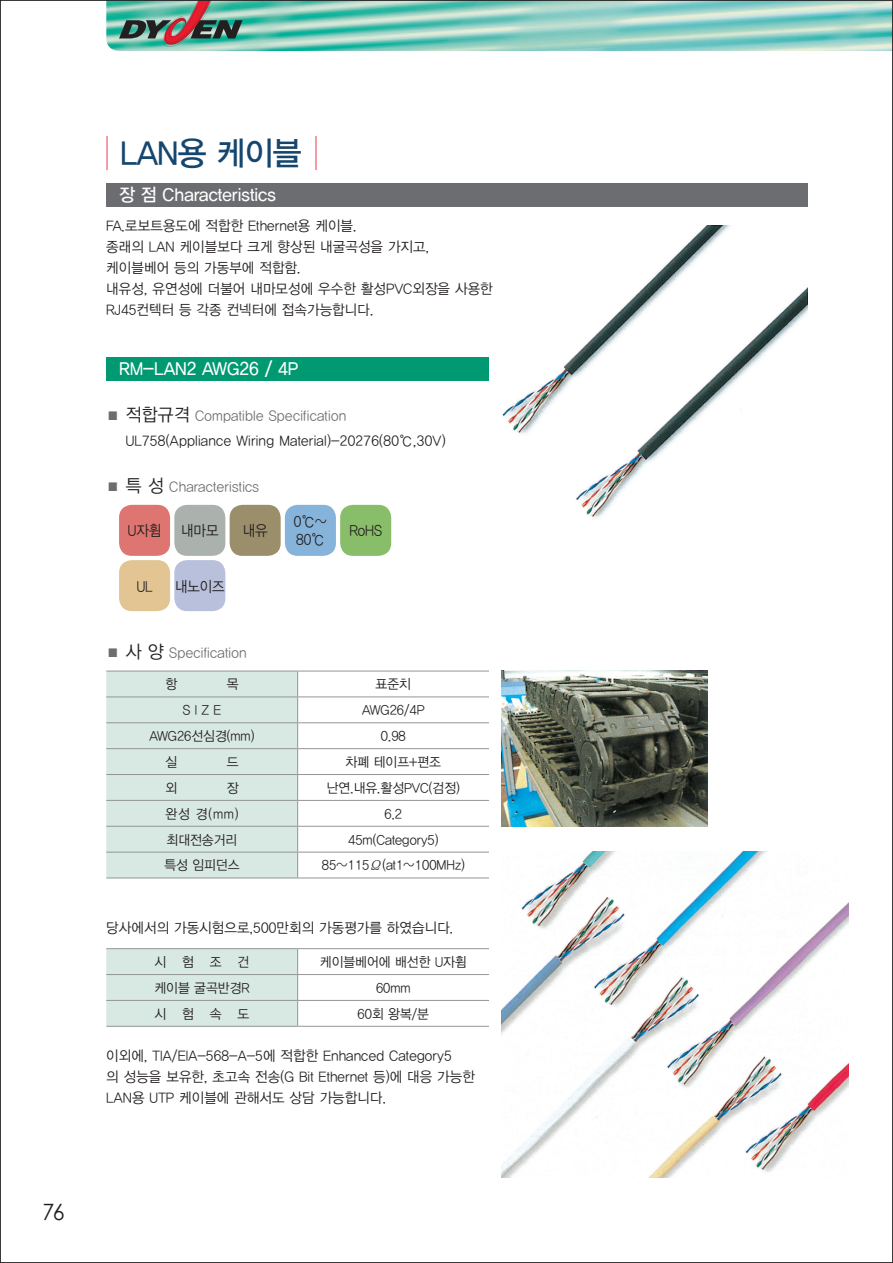
<style>
.page{position:relative;width:893px;height:1263px;background:#fff}
.page>*{position:absolute;margin:0;border:0;box-sizing:border-box;transform-origin:0 0}
.t1{font:33px "YDIYGO330";letter-spacing:-.02em;color:#15466e;scale:.95 1}
.t2{font:22.5px "Century Gothic";color:#231f20;scale:.95 1}
.t3{font:18px "YDIYGO330";color:#fff;scale:.95 1}
.t4{font:15px "YDIYGO320";color:#231f20;scale:.9 1}
.t5{font:14.25px "YDIYGO320";letter-spacing:.01em;color:#231f20;scale:.95 1}
.t6{font:14.25px "YDIYGO320";letter-spacing:.02em;color:#6c6d70;scale:.95 1}
.t7{font:13.5px "YDIYGO320";color:#231f20;scale:.95 1}
.s1{font-size:18px;color:#231f20}
</style>
<div class="page">
<img style="left:502px;top:225px;width:306px;height:293px">
<img style="left:502px;top:670px;width:205px;height:156px">
<img style="left:502px;top:852px;width:346px;height:326px">
<hr style="left:106px;top:136px;width:2px;height:34px;background:#f27b88">
<hr style="left:315px;top:136px;width:2px;height:34px;background:#f27b88">
<div style="left:106px;top:183px;width:702px;height:23px;background:#6c6d70"></div>
<div style="left:106px;top:357px;width:383px;height:24px;background:#009972"></div>
<hr style="left:298px;top:671px;width:191px;height:1px;background:#939598">
<hr style="left:298px;top:696px;width:191px;height:1px;background:#939598">
<hr style="left:298px;top:722px;width:191px;height:1px;background:#939598">
<hr style="left:298px;top:748px;width:191px;height:1px;background:#939598">
<hr style="left:298px;top:774px;width:191px;height:1px;background:#939598">
<hr style="left:298px;top:800px;width:191px;height:1px;background:#939598">
<hr style="left:298px;top:826px;width:191px;height:1px;background:#939598">
<hr style="left:298px;top:852px;width:191px;height:1px;background:#939598">
<svg style="left:106px;top:671px;width:192px;height:207px;background:#d5e4e0"></svg>
<hr style="left:106px;top:878px;width:192px;height:1px;background:#939598">
<hr style="left:298px;top:878px;width:191px;height:1px;background:#939598">
<hr style="left:106px;top:948px;width:192px;height:1px;background:#939598">
<hr style="left:298px;top:948px;width:191px;height:1px;background:#939598">
<hr style="left:298px;top:974px;width:191px;height:1px;background:#939598">
<hr style="left:298px;top:1000px;width:191px;height:1px;background:#939598">
<div style="left:106px;top:949px;width:192px;height:77px;background:#d8e8e3"></div>
<hr style="left:106px;top:1026px;width:192px;height:1px;background:#939598">
<hr style="left:298px;top:1026px;width:191px;height:1px;background:#939598">
<div style="left:230px;top:505px;width:51px;height:51px;background:#9b8e6a;border-radius:13px"></div>
<div style="left:285px;top:505px;width:51px;height:51px;background:#86b3d9;border-radius:13px"></div>
<div style="left:340px;top:505px;width:51px;height:51px;background:#88be6a;border-radius:13px"></div>
<div style="left:119px;top:560px;width:51px;height:51px;background:#e2c593;border-radius:13px"></div>
<div style="left:174px;top:560px;width:51px;height:51px;background:#b8c0db;border-radius:13px"></div>
<div style="left:119px;top:505px;width:51px;height:51px;background:#de7571;border-radius:13px"></div>
<div style="left:174px;top:505px;width:51px;height:51px;background:#abb2ad;border-radius:13px"></div>
<img style="left:106px;top:2px;width:785px;height:49px">
<svg style="left:119px;top:2px;width:124px;height:48px;background:#6e9388"></svg>
<p class="t2" style="left:43px;top:1196px;width:25px">76</p>
<p class="t1" style="left:120px;top:134px;width:193px">LAN용 케이블</p>
<p class="t3" style="left:119px;top:185px;width:167px">장 점 Characteristics</p>
<p class="t5" style="left:106px;top:218px;width:265px">FA.로보트용도에 적합한 Ethernet용 케이블.</p>
<p class="t5" style="left:106px;top:239px;width:341px">종래의 LAN 케이블보다 크게 향상된 내굴곡성을 가지고,</p>
<p class="t5" style="left:106px;top:260px;width:206px">케이블베어 등의 가동부에 적합함.</p>
<p class="t5" style="left:106px;top:281px;width:408px">내유성, 유연성에 더불어 내마모성에 우수한 활성PVC외장을 사용한</p>
<p class="t5" style="left:106px;top:302px;width:283px">RJ45컨텍터 등 각종 컨넥터에 접속가능합니다.</p>
<p class="t3" style="left:119px;top:359px;width:190px">RM-LAN2 AWG26 / 4P</p>
<p class="t6" style="left:106px;top:408px;width:254px">■ <span class="s1">적합규격</span> Compatible Specification</p>
<p class="t5" style="left:126px;top:433px;width:338px">UL758(Appliance Wiring Material)-20276(80℃,30V)</p>
<p class="t6" style="left:106px;top:479px;width:162px">■ <span class="s1">특 성</span> Characteristics</p>
<p class="t4" style="left:243px;top:523px;width:29px">내유</p>
<p class="t4" style="left:128px;top:523px;width:39px">U자휨</p>
<p class="t4" style="left:181px;top:523px;width:43px">내마모</p>
<p class="t4" style="left:137px;top:578px;width:19px">UL</p>
<p class="t4" style="left:175px;top:578px;width:57px">내노이즈</p>
<p class="t4" style="left:294px;top:514px;width:39px">0℃~</p>
<p class="t4" style="left:296px;top:532px;width:33px">80℃</p>
<p class="t4" style="left:349px;top:523px;width:38px">RoHS</p>
<p class="t6" style="left:106px;top:645px;width:149px">■ <span class="s1">사 양</span> Specification</p>
<p class="t7" style="left:165px;top:677px;width:14px">항</p>
<p class="t7" style="left:227px;top:677px;width:14px">목</p>
<p class="t7" style="left:376px;top:677px;width:39px">표준치</p>
<p class="t7" style="left:183px;top:703px;width:41px">S I Z E</p>
<p class="t7" style="left:362px;top:703px;width:67px">AWG26/4P</p>
<p class="t7" style="left:150px;top:729px;width:112px">AWG26선심경(mm)</p>
<p class="t7" style="left:381px;top:729px;width:28px">0.98</p>
<p class="t7" style="left:165px;top:755px;width:14px">실</p>
<p class="t7" style="left:227px;top:755px;width:14px">드</p>
<p class="t7" style="left:346px;top:755px;width:102px">차폐 테이프+편조</p>
<p class="t7" style="left:165px;top:780px;width:14px">외</p>
<p class="t7" style="left:227px;top:780px;width:14px">장</p>
<p class="t7" style="left:327px;top:780px;width:141px">난연.내유.활성PVC(검정)</p>
<p class="t7" style="left:166px;top:806px;width:78px">완성 경(mm)</p>
<p class="t7" style="left:384px;top:806px;width:20px">6.2</p>
<p class="t7" style="left:167px;top:832px;width:76px">최대전송거리</p>
<p class="t7" style="left:348px;top:832px;width:97px">45m(Category5)</p>
<p class="t7" style="left:164px;top:858px;width:81px">특성 임피던스</p>
<p class="t7" style="left:322px;top:858px;width:152px">85~115Ω(at1~100MHz)</p>
<p class="t5" style="left:106px;top:920px;width:367px">당사에서의 가동시험으로,500만회의 가동평가를 하였습니다.</p>
<p class="t7" style="left:155px;top:955px;width:101px">시 험 조 건</p>
<p class="t7" style="left:320px;top:955px;width:156px">케이블베어에 배선한 U자휨</p>
<p class="t7" style="left:154px;top:980px;width:102px">케이블 굴곡반경R</p>
<p class="t7" style="left:376px;top:980px;width:38px">60mm</p>
<p class="t7" style="left:155px;top:1006px;width:101px">시 험 속 도</p>
<p class="t7" style="left:358px;top:1006px;width:77px">60회 왕복/분</p>
<p class="t5" style="left:106px;top:1048px;width:365px">이외에, TIA/EIA-568-A-5에 적합한 Enhanced Category5</p>
<p class="t5" style="left:106px;top:1069px;width:389px">의 성능을 보유한, 초고속 전송(G Bit Ethernet 등)에 대응 가능한</p>
<p class="t5" style="left:106px;top:1090px;width:296px">LAN용 UTP 케이블에 관해서도 상담 가능합니다.</p>
</div>
